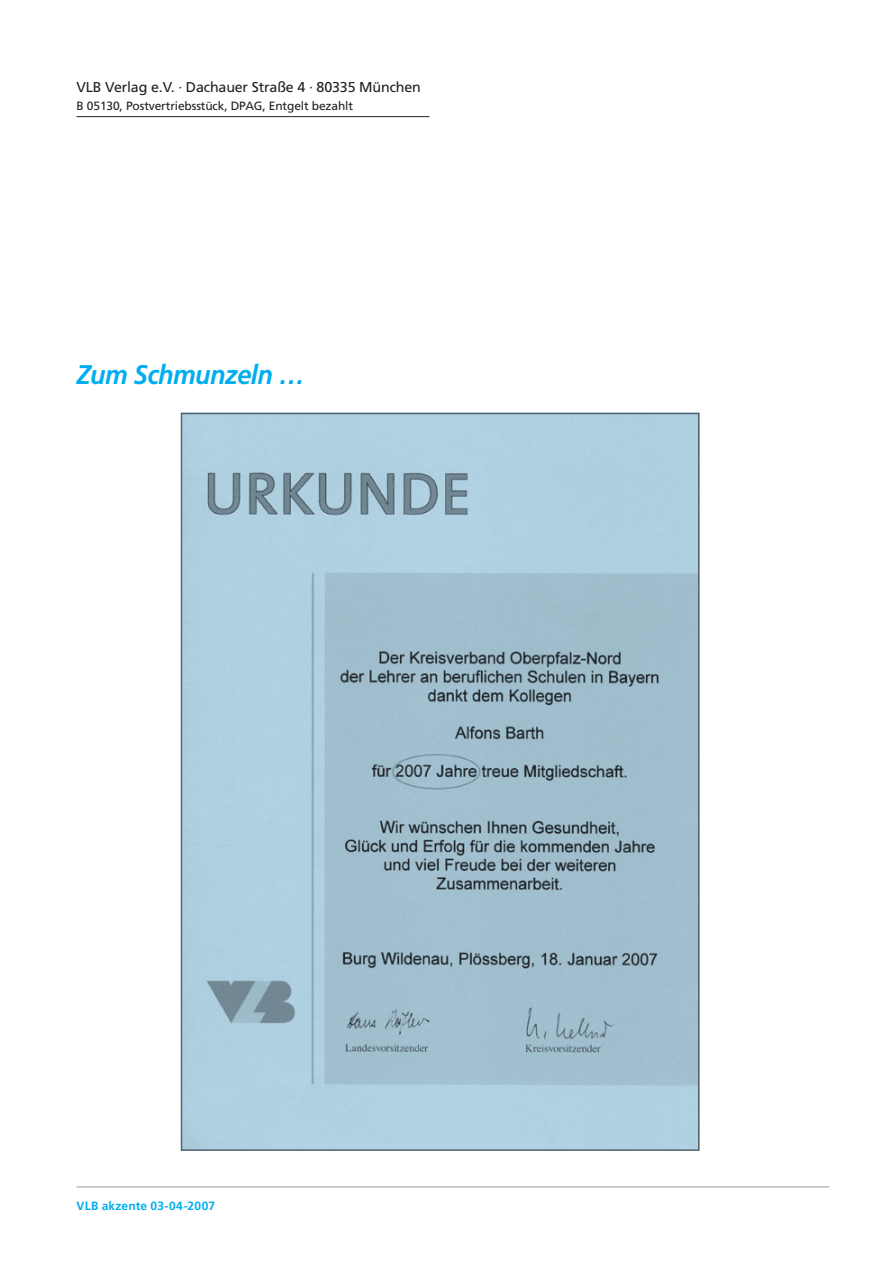
<style>
.page{position:relative;width:893px;height:1263px;background:#fff}
.page>*{position:absolute;margin:0;border:0;box-sizing:border-box;transform-origin:0 0}
.t1{font:italic 700 27px "Frutiger";letter-spacing:-.02em;color:#00aeef;scale:.94 1}
.t2{font:14.25px "Frutiger";letter-spacing:-.01em;color:#231f20}
.t3{font:12px "Frutiger";letter-spacing:-.01em;color:#231f20}
.t4{font:700 12px "Frutiger";letter-spacing:.015em;color:#00aeef}
</style>
<div class="page">
<hr style="left:77px;top:1186px;width:752px;height:1px;background:#bcbdc0">
<hr style="left:77px;top:116px;width:352px;height:1px;background:#231f20">
<img style="left:184px;top:416px;width:512px;height:732px">
<p class="t2" style="left:77px;top:81px;width:346px">VLB Verlag e.V. · Dachauer Straße 4 · 80335 München</p>
<p class="t3" style="left:77px;top:101px;width:278px">B 05130, Postvertriebsstück, DPAG, Entgelt bezahlt</p>
<h1 class="t1" style="left:77px;top:359px;width:244px">Zum Schmunzeln …</h1>
<p class="t4" style="left:77px;top:1200px;width:140px">VLB akzente 03-04-2007</p>
</div>
